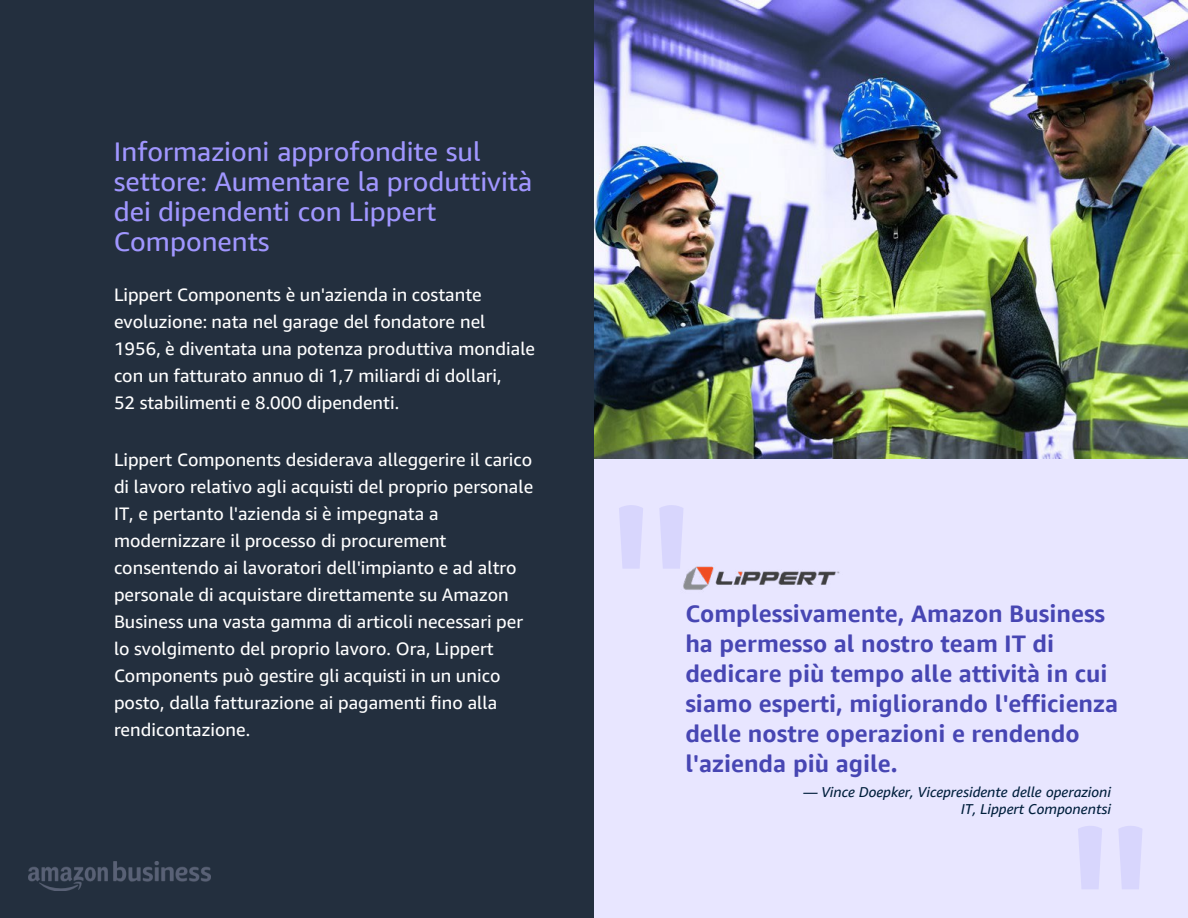
<style>
.page{position:relative;width:1188px;height:918px;background:#fff}
.page>*{position:absolute;margin:0;border:0;box-sizing:border-box;transform-origin:0 0}
.t1{font:27px/30px "Amazon Ember Display";color:#a096ff}
.t2{font:700 24px/30px "Amazon Ember Display";color:#4746b3}
.t3{font:18px/27px "Amazon Ember";color:#fff}
.t4{font:italic 14.25px/17.1px "Amazon Ember";color:#001f3c;text-align:right}
</style>
<div class="page">
<div style="left:594px;top:459px;width:594px;height:459px;background:#e8e6ff"></div>
<div style="left:0;top:0;width:594px;height:918px;background:#232f3e"></div>
<img style="left:594px;top:0;width:594px;height:459px">
<img style="left:28px;top:862px;width:183px;height:29px">
<img style="left:683px;top:566px;width:157px;height:24px">
<p class="t1" style="left:114px;top:137px;width:420px">Informazioni approfondite sul settore: Aumentare la produttività dei dipendenti con Lippert<br>Components</p>
<p class="t3" style="left:114px;top:281px;width:423px">Lippert Components è un'azienda in costante evoluzione: nata nel garage del fondatore nel 1956, è diventata una potenza produttiva mondiale con un fatturato annuo di 1,7 miliardi di dollari,<br>52 stabilimenti e 8.000 dipendenti.</p>
<p class="t3" style="left:114px;top:446px;width:421px">Lippert Components desiderava alleggerire il carico di lavoro relativo agli acquisti del proprio personale IT, e pertanto l'azienda si è impegnata a modernizzare il processo di procurement consentendo ai lavoratori dell'impianto e ad altro personale di acquistare direttamente su Amazon Business una vasta gamma di articoli necessari per lo svolgimento del proprio lavoro. Ora, Lippert Components può gestire gli acquisti in un unico posto, dalla fatturazione ai pagamenti fino alla rendicontazione.</p>
<p class="t2" style="left:685px;top:599px;width:434px">Complessivamente, Amazon Business ha permesso al nostro team IT di dedicare più tempo alle attività in cui siamo esperti, migliorando l'efficienza delle nostre operazioni e rendendo l'azienda più agile.</p>
<p class="t4" style="left:803px;top:783px;width:309px">— Vince Doepker, Vicepresidente delle operazioni<br>IT, Lippert Componentsi</p>
</div>
